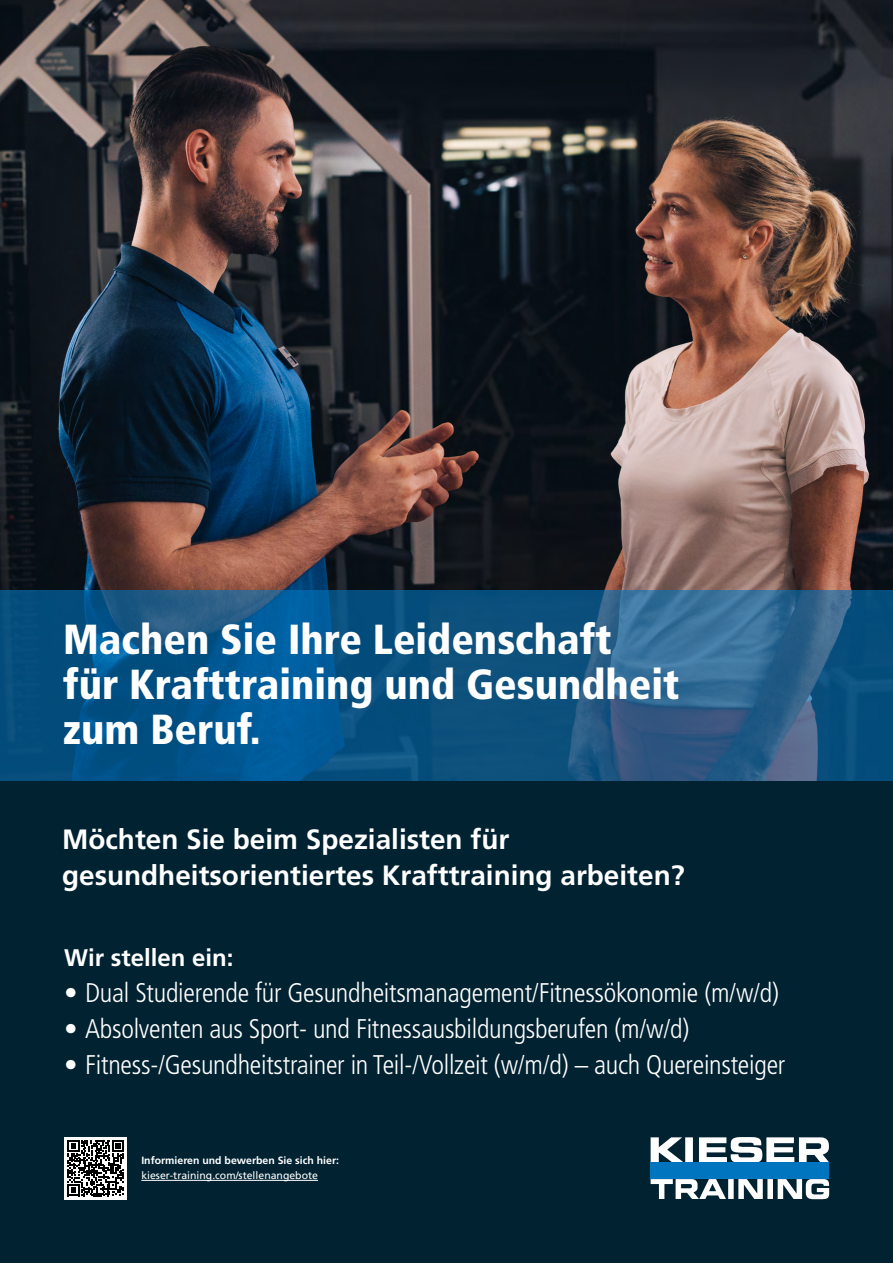
<style>
.page{position:relative;width:893px;height:1263px;background:#fff}
.page>*{position:absolute;margin:0;border:0;box-sizing:border-box;transform-origin:0 0}
.t1{font:900 condensed 42px/45px "Frutiger LT Std";color:#fff}
.t2{font:700 27.9px/35.5px "Frutiger LT Std";color:#fff}
.t3{font:300 condensed 27px "Frutiger LT Std";letter-spacing:-.01em;color:#fff}
.t4{font:700 24px "Frutiger LT Std";color:#fff}
.t5{font:10.5px "Frutiger LT Std";color:#fff}
.t6{font:700 10.5px "Frutiger LT Std";color:#fff}
.s1{font-weight:700;font-stretch:normal}
.s2{font-stretch:normal}
</style>
<div class="page">
<img style="left:0;top:0;width:893px;height:590px">
<div style="left:0;top:781px;width:893px;height:482px;background:#002231"></div>
<svg style="left:0;top:590px;width:893px;height:191px;background:#135786"></svg>
<svg style="left:651px;top:1137px;width:178px;height:62px"></svg>
<div style="left:651px;top:1162px;width:178px;height:17px;background:#0075bf"></div>
<hr style="left:141px;top:1180px;width:177px;height:1px;background:#fff">
<div style="left:65px;top:1137px;width:62px;height:62px;background:#fff"></div>
<svg style="left:68px;top:1140px;width:56px;height:56px"></svg>
<h1 class="t1" style="left:63px;top:617px;width:618px">Machen Sie Ihre Leidenschaft<br>für Krafttraining und Gesundheit zum Beruf.</h1>
<p class="t2" style="left:62px;top:822px;width:624px">Möchten Sie beim Spezialisten für gesundheitsorientiertes Krafttraining arbeiten?</p>
<p class="t4" style="left:64px;top:943px;width:171px">Wir stellen ein:</p>
<p class="t3" style="left:64px;top:977px;width:716px"><span class="s1">•</span> Dual Studierende für Gesundheitsmanagement/Fitnessökonomie (m/w/d)</p>
<p class="t3" style="left:64px;top:1013px;width:627px"><span class="s1">•</span> Absolventen aus Sport- und Fitnessausbildungsberufen (m/w/d)</p>
<p class="t3" style="left:64px;top:1049px;width:723px"><span class="s1">•</span> Fitness-/Gesundheitstrainer in Teil-/Vollzeit (w/m/d) <span class="s2">–</span> auch Quereinsteiger</p>
<p class="t6" style="left:141px;top:1154px;width:199px">Informieren und bewerben Sie sich hier:</p>
<p class="t5" style="left:141px;top:1169px;width:178px">kieser-training.com/stellenangebote</p>
</div>
